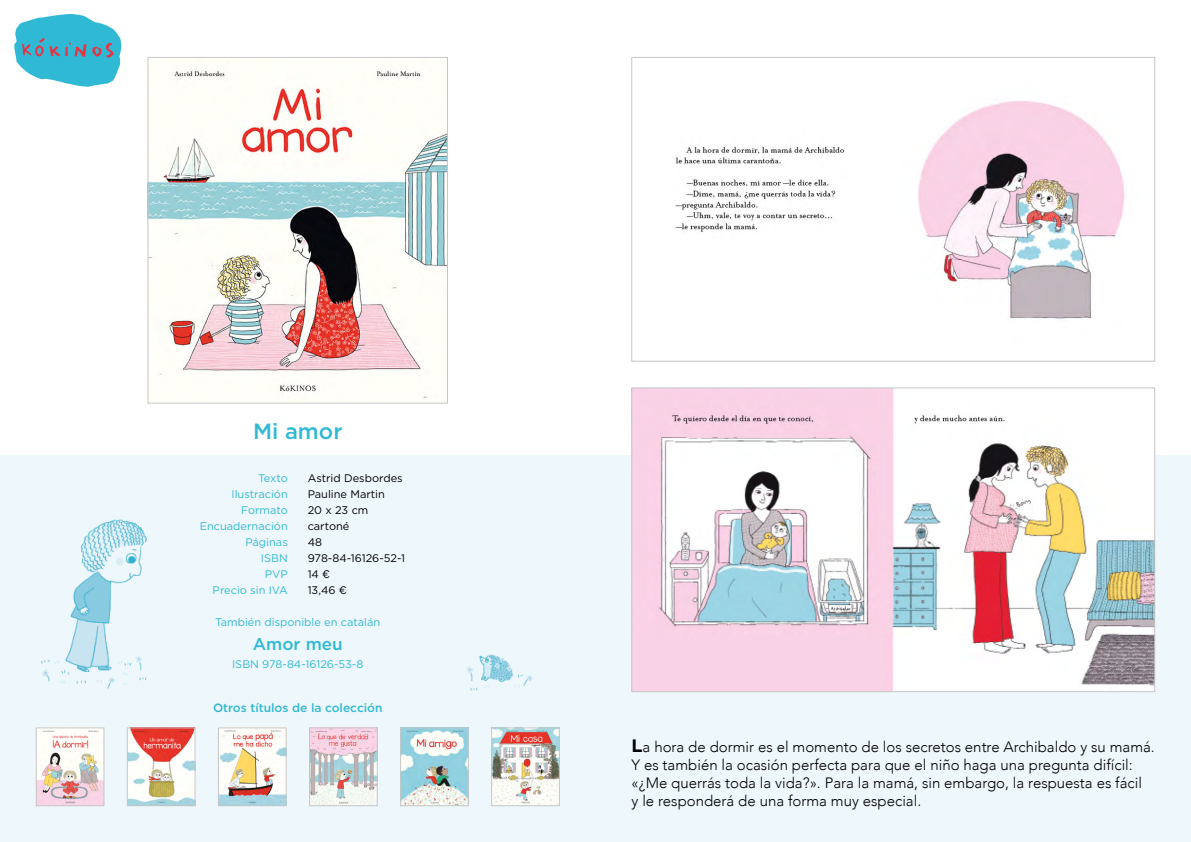
<style>
.page{position:relative;width:1191px;height:842px;background:#fff}
.page>*{position:absolute;margin:0;border:0;box-sizing:border-box;transform-origin:0 0}
.t1{font:500 22px "Gotham";color:#30b9d4}
.t2{font:500 17px "Gotham";color:#30b9d4}
.t3{font:300 15px/18px "Avenir";color:#000}
.t4{font:500 12px "Gotham";color:#30b9d4}
.t5{font:11px/16px "Gotham";color:#30b9d4;text-align:right}
.t6{font:11px/16px "Gotham";color:#000}
.s1{font-family:"Gotham";font-weight:700;font-size:18px}
</style>
<div class="page">
<div style="left:0;top:456px;width:1191px;height:386px;background:#eef7fb"></div>
<svg style="left:14px;top:14px;width:107px;height:73px"></svg>
<img style="left:150px;top:66px;width:296px;height:333px">
<div style="left:148px;top:57px;width:300px;height:346px;border:1px solid #c6c6c6"></div>
<img style="left:675px;top:101px;width:450px;height:218px">
<div style="left:631px;top:57px;width:524px;height:304px;border:1px solid #c6c6c6"></div>
<img style="left:633px;top:390px;width:520px;height:300px">
<div style="left:631px;top:388px;width:524px;height:304px;border:1px solid #c6c6c6"></div>
<img style="left:41px;top:519px;width:106px;height:170px">
<img style="left:466px;top:654px;width:67px;height:37px">
<img style="left:402px;top:730px;width:64px;height:74px">
<div style="left:400px;top:728px;width:68px;height:78px;border:1px solid #c6c6c6"></div>
<img style="left:493px;top:730px;width:64px;height:74px">
<div style="left:491px;top:728px;width:68px;height:78px;border:1px solid #c6c6c6"></div>
<img style="left:38px;top:730px;width:64px;height:74px">
<div style="left:36px;top:728px;width:68px;height:78px;border:1px solid #c6c6c6"></div>
<img style="left:129px;top:730px;width:64px;height:74px">
<div style="left:127px;top:728px;width:68px;height:78px;border:1px solid #c6c6c6"></div>
<img style="left:220px;top:730px;width:64px;height:74px">
<div style="left:218px;top:728px;width:68px;height:78px;border:1px solid #c6c6c6"></div>
<img style="left:311px;top:730px;width:64px;height:74px">
<div style="left:309px;top:728px;width:68px;height:78px;border:1px solid #c6c6c6"></div>
<h1 class="t1" style="left:253px;top:416px;width:91px">Mi amor</h1>
<p class="t5" style="left:200px;top:470px;width:90px">Texto<br>Ilustración<br>Formato<br>Encuadernación<br>Páginas<br>ISBN<br>PVP<br>Precio sin IVA</p>
<p class="t6" style="left:308px;top:470px;width:99px">Astrid Desbordes<br>Pauline Martin<br>20 x 23 cm cartoné<br>48<br>978-84-16126-52-1<br>14 €<br>13,46 €</p>
<p class="t5" style="left:215px;top:614px;width:167px">También disponible en catalán</p>
<p class="t2" style="left:253px;top:632px;width:91px">Amor meu</p>
<p class="t5" style="left:232px;top:656px;width:133px">ISBN 978-84-16126-53-8</p>
<p class="t4" style="left:213px;top:700px;width:171px">Otros títulos de la colección</p>
<p class="t3" style="left:631px;top:738px;width:525px"><span class="s1">L</span>a hora de dormir es el momento de los secretos entre Archibaldo y su mamá.<br>Y es también la ocasión perfecta para que el niño haga una pregunta difícil: «¿Me querrás toda la vida?». Para la mamá, sin embargo, la respuesta es fácil<br>y le responderá de una forma muy especial.</p>
</div>
